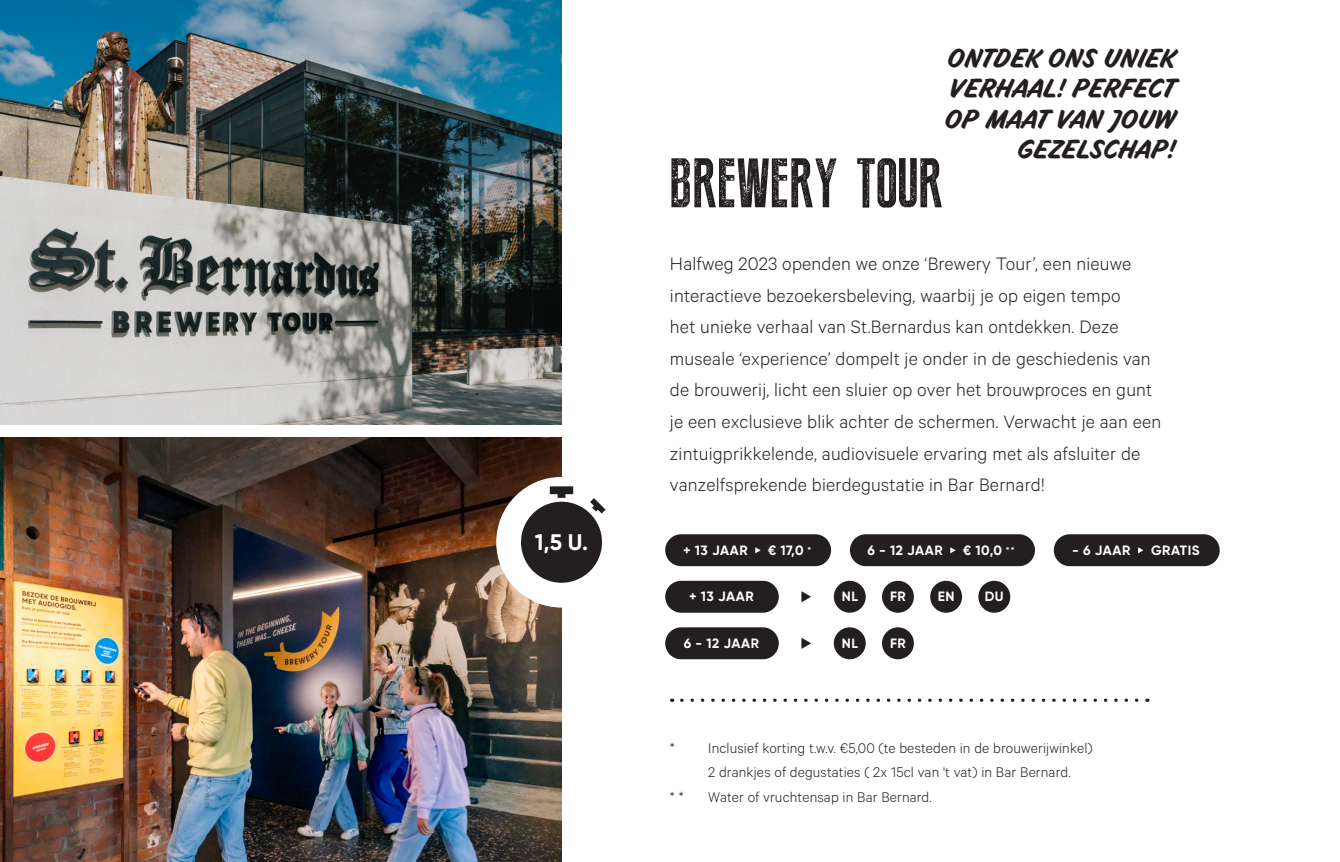
<style>
.page{position:relative;width:1340px;height:862px;background:#fff}
.page>*{position:absolute;margin:0;border:0;box-sizing:border-box;transform-origin:0 0}
.t1{font:69.75px "Press Style";letter-spacing:.01em;color:#231f20}
.t2{font:700 25.2px "Tasty";letter-spacing:.01em;color:#231f20}
.Lijst{font:700 22.5px "Gilroy";color:#fff}
.t3{font:300 20.25px/31.5px "Calibre";letter-spacing:.01em;color:#231f20}
.t4{font:300 15.75px "Calibre";letter-spacing:.01em;color:#231f20}
.Lijst-2{font:700 13.5px "Gilroy";letter-spacing:.04em;color:#fff}
.s1{font-weight:400;font-size:11.25px}
</style>
<div class="page">
<img style="left:0;top:0;width:561px;height:424px">
<img style="left:0;top:437px;width:561px;height:424px">
<div style="left:665px;top:534px;width:166px;height:32px;background:#231f20;border-radius:16px"></div>
<svg style="left:755px;top:547px;width:5px;height:6px"></svg>
<div style="left:665px;top:580px;width:113px;height:32px;background:#231f20;border-radius:16px"></div>
<div style="left:850px;top:534px;width:185px;height:32px;background:#231f20;border-radius:16px"></div>
<svg style="left:950px;top:547px;width:5px;height:6px"></svg>
<div style="left:665px;top:627px;width:113px;height:32px;background:#231f20;border-radius:16px"></div>
<div style="left:1053px;top:534px;width:166px;height:32px;background:#231f20;border-radius:16px"></div>
<svg style="left:1138px;top:547px;width:5px;height:6px"></svg>
<svg style="left:508px;top:489px;width:106px;height:106px;fill:#231f20"></svg>
<div style="left:496px;top:476px;width:131px;height:131px;border:25px solid #fff;border-radius:50%"></div>
<svg style="left:550px;top:486px;width:23px;height:12px"></svg>
<svg style="left:590px;top:498px;width:15px;height:15px"></svg>
<svg style="left:801px;top:591px;width:10px;height:11px"></svg>
<svg style="left:801px;top:637px;width:10px;height:11px"></svg>
<div style="left:833px;top:627px;width:32px;height:32px;background:#231f20;border-radius:50%"></div>
<div style="left:833px;top:580px;width:32px;height:32px;background:#231f20;border-radius:50%"></div>
<div style="left:882px;top:627px;width:31px;height:32px;background:#231f20;border-radius:50%"></div>
<div style="left:882px;top:580px;width:31px;height:32px;background:#231f20;border-radius:50%"></div>
<div style="left:930px;top:580px;width:32px;height:32px;background:#231f20;border-radius:50%"></div>
<div style="left:978px;top:580px;width:32px;height:32px;background:#231f20;border-radius:50%"></div>
<svg style="left:681px;top:698px;width:466px;height:3px"></svg>
<p class="Lijst" style="left:535px;top:528px;width:55px">1,5 U.</p>
<p class="t2" style="left:946px;top:43px;width:229px">ONTDEK ONS UNIEK</p>
<p class="t2" style="left:948px;top:73px;width:227px">VERHAAL! PERFECT</p>
<p class="t2" style="left:943px;top:104px;width:232px">OP MAAT VAN JOUW</p>
<p class="t2" style="left:1016px;top:134px;width:159px">GEZELSCHAP!</p>
<p class="t1" style="left:670px;top:148px;width:274px">BREWERY TOUR</p>
<p class="t3" style="left:670px;top:247px;width:493px">Halfweg 2023 openden we onze ‘Brewery Tour’, een nieuwe interactieve bezoekersbeleving, waarbij je op eigen tempo<br>het unieke verhaal van St.Bernardus kan ontdekken. Deze museale ‘experience’ dompelt je onder in de geschiedenis van de brouwerij, licht een sluier op over het brouwproces en gunt je een exclusieve blik achter de schermen. Verwacht je aan een zintuigprikkelende, audiovisuele ervaring met als afsluiter de vanzelfsprekende bierdegustatie in Bar Bernard!</p>
<p class="Lijst-2" style="left:683px;top:541px;width:66px">+ 13 JAAR</p>
<p class="Lijst-2" style="left:768px;top:541px;width:45px">€ 17,0 <span class="s1">*</span></p>
<p class="Lijst-2" style="left:689px;top:587px;width:66px">+ 13 JAAR</p>
<p class="Lijst-2" style="left:684px;top:634px;width:77px">6 - 12 JAAR</p>
<p class="Lijst-2" style="left:867px;top:541px;width:77px">6 - 12 JAAR</p>
<p class="Lijst-2" style="left:963px;top:541px;width:53px">€ 10,0 <span class="s1">**</span></p>
<p class="Lijst-2" style="left:841px;top:587px;width:18px">NL</p>
<p class="Lijst-2" style="left:890px;top:587px;width:17px">FR</p>
<p class="Lijst-2" style="left:937px;top:587px;width:18px">EN</p>
<p class="Lijst-2" style="left:984px;top:587px;width:20px">DU</p>
<p class="Lijst-2" style="left:841px;top:634px;width:18px">NL</p>
<p class="Lijst-2" style="left:890px;top:634px;width:17px">FR</p>
<p class="Lijst-2" style="left:1072px;top:541px;width:60px">- 6 JAAR</p>
<p class="Lijst-2" style="left:1151px;top:541px;width:50px">GRATIS</p>
<p class="t4" style="left:670px;top:738px;width:424px">* Inclusief korting t.w.v. €5,00 (te besteden in de brouwerijwinkel)</p>
<p class="t4" style="left:708px;top:762px;width:364px">2 drankjes of degustaties ( 2x 15cl van 't vat) in Bar Bernard.</p>
<p class="t4" style="left:670px;top:787px;width:15px">* *</p>
<p class="t4" style="left:708px;top:787px;width:225px">Water of vruchtensap in Bar Bernard.</p>
</div>
